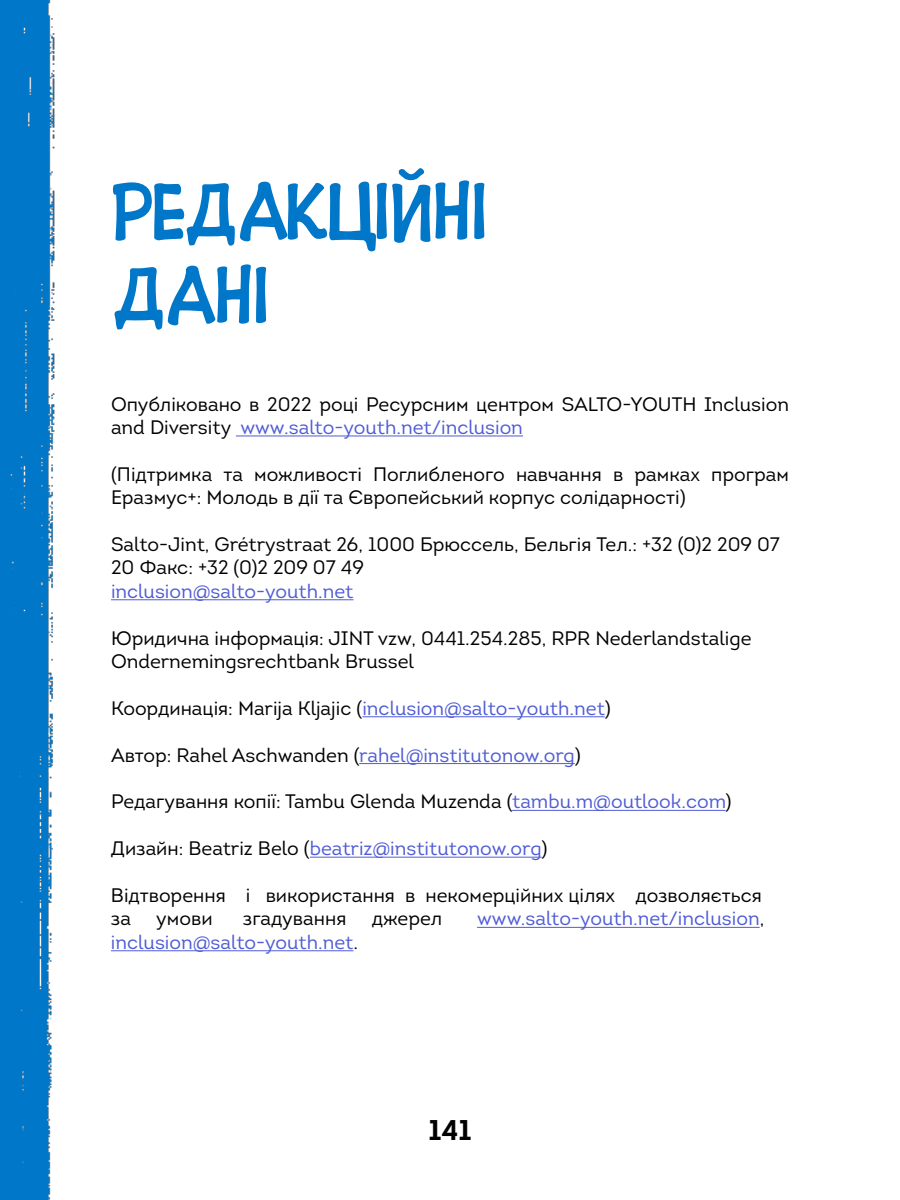
<style>
.page{position:relative;width:900px;height:1200px;background:#fff}
.page>*{position:absolute;margin:0;border:0;box-sizing:border-box;transform-origin:0 0}
.t1{font:75px/84px "V 10 Cent Comics";letter-spacing:-.06em;color:#0077c8}
.t2{font:700 28.5px "Intro";color:#000}
.t3{font:19.5px/23.4px "Intro";color:#000}
.t4{font:19.5px "Intro";color:#4f5cd6}
.s1{color:#4f5cd6}
.s2{color:#000}
</style>
<div class="page">
<img style="left:0;top:0;width:760px;height:1200px">
<h1 class="t1" style="left:111px;top:167px;width:380px">Редакційні дані</h1>
<p class="t3" style="left:111px;top:392px;width:680px">Опубліковано в 2022 році Ресурсним центром SALTO-YOUTH Inclusion and Diversity <span class="s1">www.salto-youth.net/inclusion</span></p>
<p class="t3" style="left:111px;top:462px;width:679px">(Підтримка та можливості Поглибленого навчання в рамках програм<br>Еразмус+: Молодь в дії та Європейський корпус солідарності)</p>
<p class="t3" style="left:111px;top:533px;width:670px">Salto-Jint, Grétrystraat 26, 1000 Брюссель, Бельгія Тел.: +32 (0)2 209 07<br>20 Факс: +32 (0)2 209 07 49</p>
<p class="t4" style="left:111px;top:579px;width:244px">inclusion@salto-youth.net</p>
<p class="t3" style="left:111px;top:626px;width:642px">Юридична інформація: JINT vzw, 0441.254.285, RPR Nederlandstalige<br>Ondernemingsrechtbank Brussel</p>
<p class="t3" style="left:111px;top:696px;width:501px">Координація: Marija Kljajic (<span class="s1">inclusion@salto-youth.net</span>)</p>
<p class="t3" style="left:111px;top:743px;width:471px">Автор: Rahel Aschwanden (<span class="s1">rahel@institutonow.org</span>)</p>
<p class="t3" style="left:111px;top:790px;width:622px">Редагування копії: Tambu Glenda Muzenda (<span class="s1">tambu.m@outlook.com</span>)</p>
<p class="t4" style="left:111px;top:837px;width:438px"><span class="s2">Дизайн: Beatriz Belo (</span>beatriz@institutonow.org<span class="s2">)</span></p>
<p class="t3" style="left:111px;top:884px;width:652px">Відтворення і використання в некомерційних цілях дозволяється за</p>
<p class="t3" style="left:156px;top:907px;width:58px">умови</p>
<p class="t3" style="left:243px;top:907px;width:105px">згадування</p>
<p class="t3" style="left:372px;top:907px;width:72px">джерел</p>
<p class="t4" style="left:477px;top:907px;width:289px">www.salto-youth.net/inclusion<span class="s2">,</span></p>
<p class="t4" style="left:111px;top:930px;width:249px">inclusion@salto-youth.net<span class="s2">.</span></p>
<h2 class="t2" style="left:428px;top:1112px;width:45px">141</h2>
</div>
